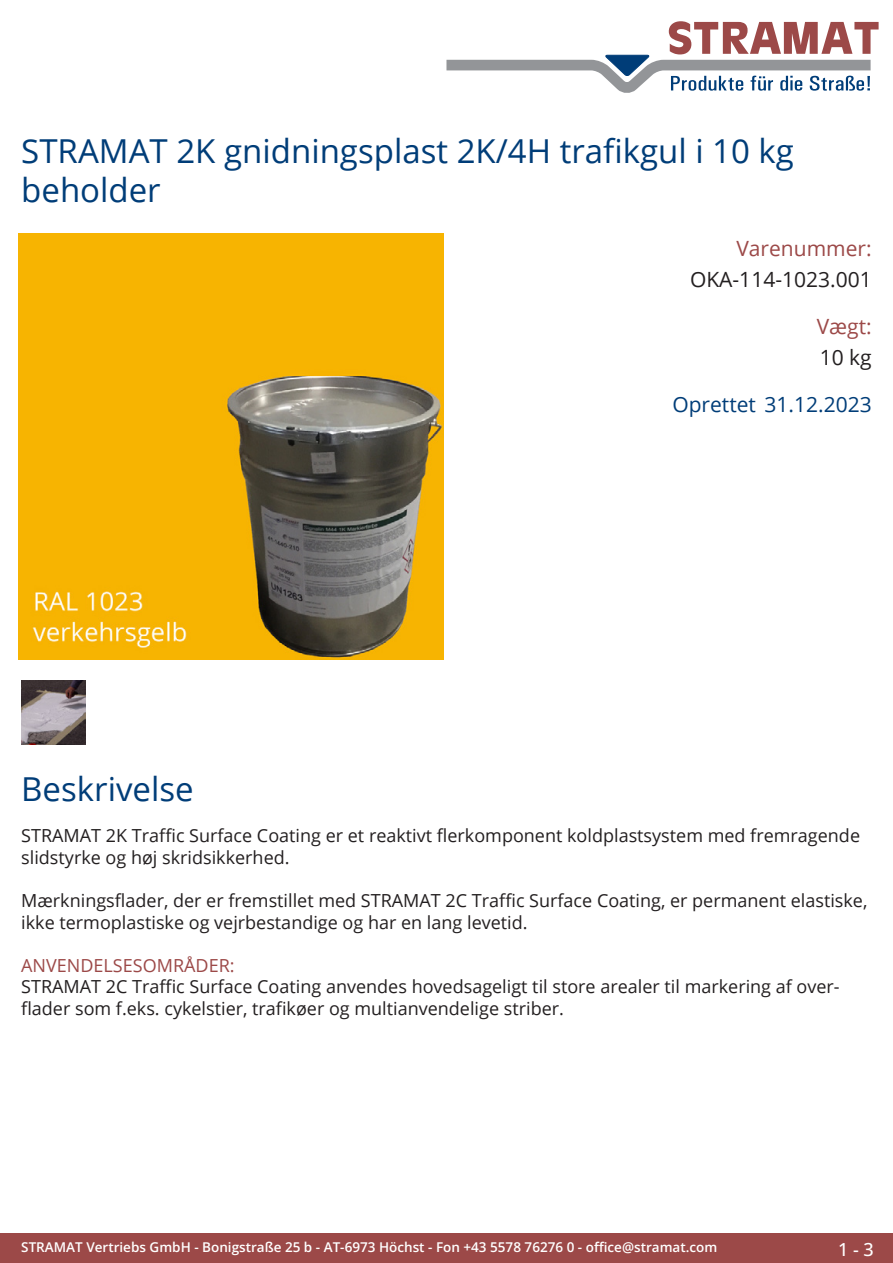
<style>
.page{position:relative;width:893px;height:1263px;background:#fff}
.page>*{position:absolute;margin:0;border:0;box-sizing:border-box;transform-origin:0 0}
.Produkttitel{font:33px/39.6px "Open Sans";color:#003d78}
.TechDaten_Inhalt{font:21px "Open Sans";color:#231f20}
.Erstellungsdatum{font:21px "Open Sans";color:#003d78}
.TechDaten_Überschrif{font:21px "Open Sans";color:#9c4948}
.Beschreibung_Text{font:18px/21.6px "Open Sans";color:#231f20}
.t1{font:500 18px "Open Sans";color:#fff}
.t2{font:600 13.5px "Open Sans";color:#fff}
.s1{color:#9c4948}
</style>
<div class="page">
<div style="left:0;top:1233px;width:893px;height:30px;background:#9c4948"></div>
<svg style="left:446px;top:21px;width:433px;height:72px"></svg>
<img style="left:18px;top:234px;width:425px;height:425px">
<img style="left:21px;top:680px;width:64px;height:64px">
<p class="Produkttitel" style="left:21px;top:130px;width:774px">STRAMAT 2K gnidningsplast 2K/4H trafikgul i 10 kg beholder</p>
<p class="TechDaten_Überschrif" style="left:736px;top:234px;width:137px">Varenummer:</p>
<p class="TechDaten_Inhalt" style="left:690px;top:265px;width:183px">OKA-114-1023.001</p>
<p class="TechDaten_Überschrif" style="left:817px;top:312px;width:57px">Vægt:</p>
<p class="TechDaten_Inhalt" style="left:820px;top:343px;width:54px">10 kg</p>
<p class="Erstellungsdatum" style="left:672px;top:390px;width:201px">Oprettet 31.12.2023</p>
<p class="Produkttitel" style="left:21px;top:768px;width:174px">Beskrivelse</p>
<p class="Beschreibung_Text" style="left:21px;top:824px;width:840px">STRAMAT 2K Traffic Surface Coating er et reaktivt flerkomponent koldplastsystem med fremragende slidstyrke og høj skridsikkerhed.</p>
<p class="Beschreibung_Text" style="left:21px;top:889px;width:848px">Mærkningsflader, der er fremstillet med STRAMAT 2C Traffic Surface Coating, er permanent elastiske, ikke termoplastiske og vejrbestandige og har en lang levetid.</p>
<p class="Beschreibung_Text" style="left:21px;top:954px;width:820px"><span class="s1">ANVENDELSESOMRÅDER:<br></span>STRAMAT 2C Traffic Surface Coating anvendes hovedsageligt til store arealer til markering af over&shy;flader som f.eks. cykelstier, trafikøer og multianvendelige striber.</p>
<p class="t2" style="left:21px;top:1238px;width:698px">STRAMAT Vertriebs GmbH - Bonigstraße 25 b - AT-6973 Höchst - Fon +43 5578 76276 0 - office@stramat.com</p>
<p class="t1" style="left:838px;top:1237px;width:37px">1 - 3</p>
</div>
